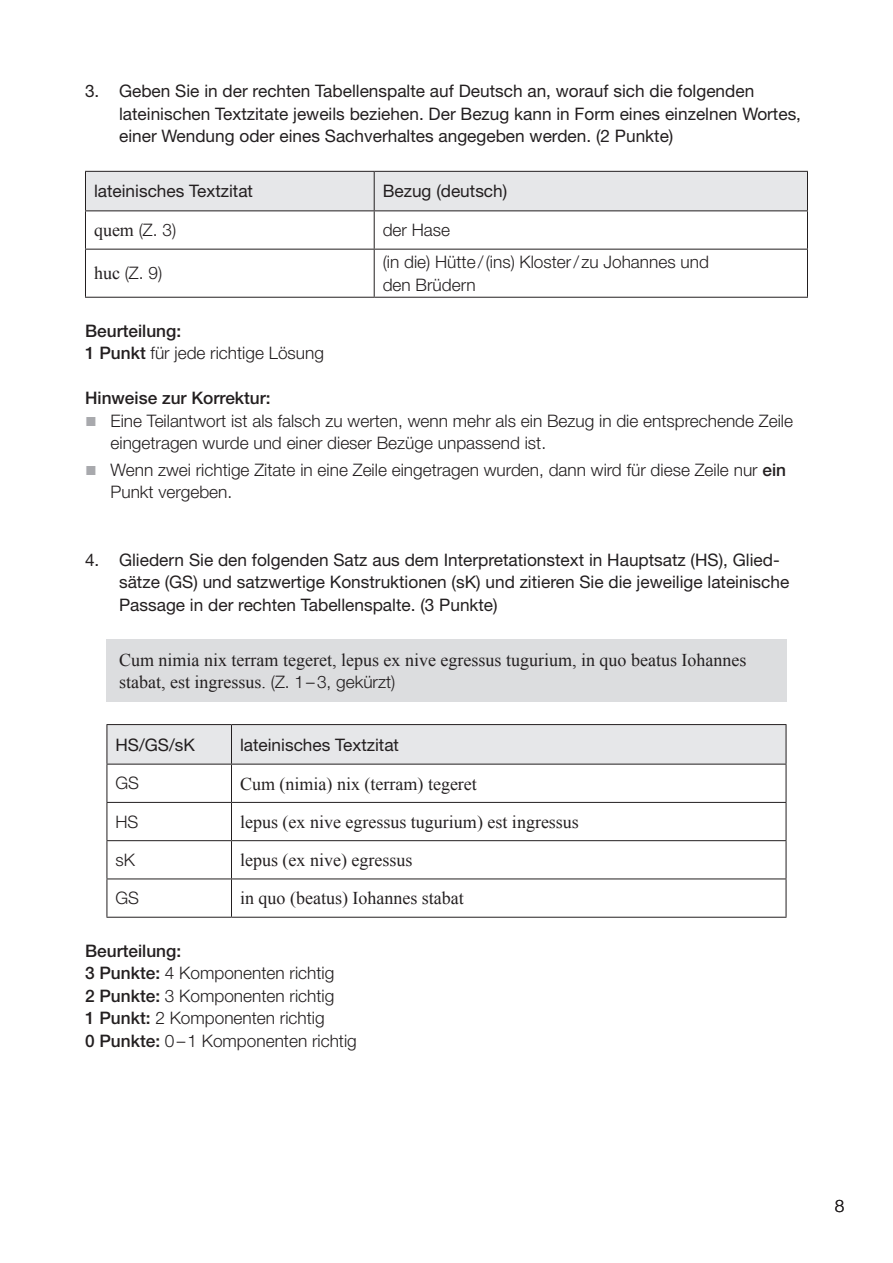
<style>
.page{position:relative;width:893px;height:1263px;background:#fff}
.page>*{position:absolute;margin:0;border:0;box-sizing:border-box;transform-origin:0 0}
.t1{font:18px/22.5px "Times New Roman";color:#231f20}
.t2{font:17.25px/22.5px "Helvetica Neue LT Std";color:#231f20}
.t3{font:300 17.25px/22.5px "Helvetica Neue LT Std";color:#231f20}
.t4{font:500 17.25px "Helvetica Neue LT Std";color:#231f20}
.t5{font:300 17.25px "Helvetica Neue LT Pro";color:#231f20}
.s1{font-family:"Times New Roman";font-weight:400;font-size:18px}
.s2{font-weight:500}
.s3{font-family:"Arial";font-weight:400;font-size:19.5px;color:#a8a9ad}
.s4{font-family:"Helvetica Neue LT Std";font-weight:300;font-size:17.25px}
</style>
<div class="page">
<div style="left:86px;top:172px;width:721px;height:38px;background:#e6e7e9"></div>
<hr style="left:374px;top:211px;width:1px;height:38px;background:#231f20">
<hr style="left:807px;top:211px;width:1px;height:38px;background:#231f20">
<hr style="left:374px;top:250px;width:1px;height:47px;background:#231f20">
<hr style="left:807px;top:250px;width:1px;height:47px;background:#231f20">
<hr style="left:85px;top:171px;width:289px;height:1px;background:#231f20">
<hr style="left:85px;top:172px;width:1px;height:38px;background:#231f20">
<hr style="left:374px;top:171px;width:434px;height:1px;background:#231f20">
<hr style="left:374px;top:172px;width:1px;height:38px;background:#231f20">
<hr style="left:807px;top:172px;width:1px;height:38px;background:#231f20">
<hr style="left:85px;top:210px;width:289px;height:1px;background:#231f20">
<hr style="left:85px;top:211px;width:1px;height:38px;background:#231f20">
<hr style="left:374px;top:210px;width:434px;height:1px;background:#231f20">
<hr style="left:85px;top:249px;width:289px;height:1px;background:#231f20">
<hr style="left:85px;top:250px;width:1px;height:47px;background:#231f20">
<hr style="left:374px;top:249px;width:434px;height:1px;background:#231f20">
<hr style="left:85px;top:297px;width:289px;height:1px;background:#231f20">
<hr style="left:374px;top:297px;width:434px;height:1px;background:#231f20">
<div style="left:106px;top:639px;width:681px;height:63px;background:#dcdddf"></div>
<div style="left:107px;top:725px;width:679px;height:39px;background:#e6e7e9"></div>
<hr style="left:106px;top:764px;width:1px;height:38px;background:#231f20">
<hr style="left:231px;top:764px;width:1px;height:38px;background:#231f20">
<hr style="left:786px;top:764px;width:1px;height:38px;background:#231f20">
<hr style="left:106px;top:803px;width:1px;height:37px;background:#231f20">
<hr style="left:231px;top:803px;width:1px;height:37px;background:#231f20">
<hr style="left:786px;top:803px;width:1px;height:37px;background:#231f20">
<hr style="left:106px;top:841px;width:1px;height:37px;background:#231f20">
<hr style="left:231px;top:841px;width:1px;height:37px;background:#231f20">
<hr style="left:786px;top:841px;width:1px;height:37px;background:#231f20">
<hr style="left:106px;top:879px;width:1px;height:38px;background:#231f20">
<hr style="left:231px;top:879px;width:1px;height:38px;background:#231f20">
<hr style="left:786px;top:879px;width:1px;height:38px;background:#231f20">
<hr style="left:106px;top:724px;width:125px;height:1px;background:#231f20">
<hr style="left:106px;top:725px;width:1px;height:39px;background:#231f20">
<hr style="left:231px;top:724px;width:555px;height:1px;background:#231f20">
<hr style="left:231px;top:725px;width:1px;height:39px;background:#231f20">
<hr style="left:786px;top:725px;width:1px;height:39px;background:#231f20">
<hr style="left:106px;top:764px;width:125px;height:1px;background:#231f20">
<hr style="left:231px;top:764px;width:555px;height:1px;background:#231f20">
<hr style="left:106px;top:802px;width:125px;height:1px;background:#231f20">
<hr style="left:231px;top:802px;width:555px;height:1px;background:#231f20">
<hr style="left:106px;top:840px;width:125px;height:1px;background:#231f20">
<hr style="left:231px;top:840px;width:555px;height:1px;background:#231f20">
<hr style="left:106px;top:878px;width:125px;height:1px;background:#231f20">
<hr style="left:231px;top:878px;width:555px;height:1px;background:#231f20">
<hr style="left:106px;top:917px;width:125px;height:1px;background:#231f20">
<hr style="left:231px;top:917px;width:555px;height:1px;background:#231f20">
<p class="t2" style="left:119px;top:80px;width:683px;text-indent:-34px">3. Geben Sie in der rechten Tabellenspalte auf Deutsch an, worauf sich die folgenden lateinischen Textzitate jeweils beziehen. Der Bezug kann in Form eines einzelnen Wortes, einer Wendung oder eines Sachverhaltes angegeben werden. (2 Punkte)</p>
<p class="t2" style="left:94px;top:180px;width:161px">lateinisches Textzitat</p>
<p class="t2" style="left:383px;top:180px;width:126px">Bezug (deutsch)</p>
<p class="t3" style="left:94px;top:218px;width:84px"><span class="s1">quem</span> (Z. 3)</p>
<p class="t3" style="left:383px;top:218px;width:69px">der Hase</p>
<p class="t3" style="left:94px;top:262px;width:70px"><span class="s1">huc</span> (Z. 9)</p>
<p class="t3" style="left:383px;top:250px;width:328px">(in die) Hütte/(ins) Kloster/ zu Johannes und den Brüdern</p>
<p class="t3" style="left:85px;top:319px;width:240px"><span class="s2">Beurteilung:<br>1 Punkt</span> für jede richtige Lösung</p>
<p class="t4" style="left:85px;top:388px;width:187px">Hinweise zur Korrektur:</p>
<p class="t3" style="left:111px;top:409px;width:684px;text-indent:-26px"><span class="s3">■</span> Eine Teilantwort ist als falsch zu werten, wenn mehr als ein Bezug in die entsprechende Zeile eingetragen wurde und einer dieser Bezüge unpassend ist.</p>
<p class="t3" style="left:111px;top:458px;width:677px;text-indent:-26px"><span class="s3">■</span> Wenn zwei richtige Zitate in eine Zeile eingetragen wurden, dann wird für diese Zeile nur <span class="s2">ein<br></span>Punkt vergeben.</p>
<p class="t2" style="left:119px;top:548px;width:672px;text-indent:-34px">4. Gliedern Sie den folgenden Satz aus dem Interpretationstext in Hauptsatz (HS), Glied&shy;sätze (GS) und satzwertige Konstruktionen (sK) und zitieren Sie die jeweilige lateinische<br>Passage in der rechten Tabellenspalte. (3 Punkte)</p>
<p class="t1" style="left:119px;top:648px;width:629px">Cum nimia nix terram tegeret, lepus ex nive egressus tugurium, in quo beatus Iohannes stabat, est ingressus. <span class="s4">(Z. 1–3, gekürzt)</span></p>
<p class="t2" style="left:115px;top:733px;width:81px">HS/GS/sK</p>
<p class="t2" style="left:240px;top:733px;width:161px">lateinisches Textzitat</p>
<p class="t5" style="left:115px;top:773px;width:25px">GS</p>
<p class="t1" style="left:240px;top:772px;width:238px">Cum (nimia) nix (terram) tegeret</p>
<p class="t5" style="left:115px;top:811px;width:25px">HS</p>
<p class="t1" style="left:240px;top:810px;width:340px">lepus (ex nive egressus tugurium) est ingressus</p>
<p class="t5" style="left:115px;top:849px;width:21px">sK</p>
<p class="t1" style="left:240px;top:848px;width:174px">lepus (ex nive) egressus</p>
<p class="t5" style="left:115px;top:887px;width:25px">GS</p>
<p class="t1" style="left:240px;top:887px;width:225px">in quo (beatus) Iohannes stabat</p>
<p class="t3" style="left:85px;top:939px;width:273px"><span class="s2">Beurteilung:<br>3 Punkte:</span> 4 Komponenten richtig<br><span class="s2">2 Punkte:</span> 3 Komponenten richtig<br><span class="s2">1 Punkt:</span> 2 Komponenten richtig<br><span class="s2">0 Punkte:</span> 0–1 Komponenten richtig</p>
<p class="t3" style="left:835px;top:1194px;width:11px">8</p>
</div>
